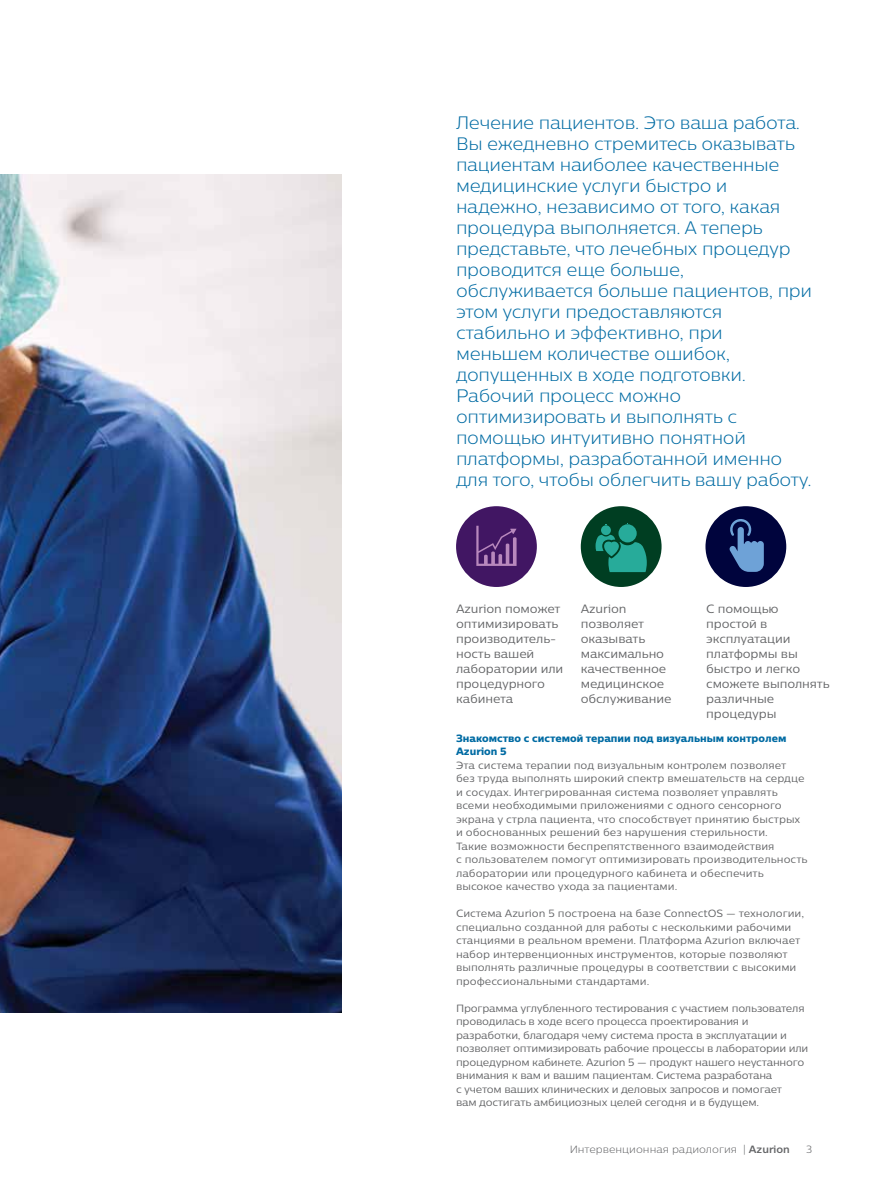
<style>
.page{position:relative;width:893px;height:1188px;background:#fff}
.page>*{position:absolute;margin:0;border:0;box-sizing:border-box;transform-origin:0 0}
.t1{font:300 18px/21px "Centrale Sans Pro";letter-spacing:-.02em;color:#006ba3}
.t2{font:12px/15px "Centrale Sans Pro";letter-spacing:-.01em;color:#636466}
.t3{font:10.5px/13.5px "Centrale Sans Pro";color:#636466}
.t4{font:10.5px/13.5px "Centrale Sans Pro";letter-spacing:-.02em;color:#636466}
.t5{font:10.5px/13.5px "Centrale Sans Pro X Bold";color:#006ba3}
.t6{font:300 10.5px "Centrale Sans Pro";color:#636466}
.s1{font-weight:700}
</style>
<div class="page">
<div style="left:456px;top:506px;width:81px;height:81px;background:#411663;border-radius:50%"></div>
<div style="left:581px;top:506px;width:81px;height:81px;background:#003e22;border-radius:50%"></div>
<div style="left:705px;top:506px;width:81px;height:81px;background:#00043d;border-radius:50%"></div>
<svg style="left:476px;top:526px;width:41px;height:40px"></svg>
<div style="left:618px;top:524px;width:19px;height:18px;background:#27ab9a;border-radius:50%"></div>
<div style="left:601px;top:525px;width:10px;height:10px;background:#27ab9a;border-radius:50%"></div>
<svg style="left:595px;top:535px;width:52px;height:37px"></svg>
<svg style="left:729px;top:519px;width:35px;height:53px"></svg>
<img style="left:0;top:175px;width:342px;height:838px">
<p class="t1" style="left:456px;top:112px;width:358px">Лечение пациентов. Это ваша работа.<br>Вы ежедневно стремитесь оказывать пациентам наиболее качественные медицинские услуги быстро и надежно, независимо от того, какая процедура выполняется. А теперь представьте, что лечебных процедур проводится еще больше, обслуживается больше пациентов, при этом услуги предоставляются стабильно и эффективно, при меньшем количестве ошибок, допущенных в ходе подготовки.<br>Рабочий процесс можно оптимизировать и выполнять с помощью интуитивно понятной платформы, разработанной именно для того, чтобы облегчить вашу работу.</p>
<p class="t2" style="left:456px;top:601px;width:109px">Azurion поможет оптимизировать производитель&shy;ность вашей лаборатории или процедурного кабинета</p>
<p class="t2" style="left:581px;top:601px;width:92px">Azurion позволяет оказывать максимально качественное медицинское обслуживание</p>
<p class="t2" style="left:706px;top:601px;width:125px">С помощью простой в эксплуатации платформы вы быстро и легко сможете выполнять различные процедуры</p>
<p class="t5" style="left:456px;top:731px;width:332px">Знакомство с системой терапии под визуальным контролем<br>Azurion 5</p>
<p class="t3" style="left:456px;top:758px;width:353px">Эта система терапии под визуальным контролем позволяет без труда выполнять широкий спектр вмешательств на сердце и сосудах. Интегрированная система позволяет управлять всеми необходимыми приложениями с одного сенсорного экрана у стрла пациента, что способствует принятию быстрых и обоснованных решений без нарушения стерильности.<br>Такие возможности беспрепятственного взаимодействия<br>с пользователем помогут оптимизировать производительность лаборатории или процедурного кабинета и обеспечить высокое качество ухода за пациентами.</p>
<p class="t3" style="left:456px;top:906px;width:350px">Система Azurion 5 построена на базе ConnectOS — технологии, специально созданной для работы с несколькими рабочими станциями в реальном времени. Платформа Azurion включает набор интервенционных инструментов, которые позволяют выполнять различные процедуры в соответствии с высокими профессиональными стандартами.</p>
<p class="t4" style="left:456px;top:1001px;width:354px">Программа углубленного тестирования с участием пользователя проводилась в ходе всего процесса проектирования и разработки, благодаря чему система проста в эксплуатации и позволяет оптимизировать рабочие процессы в лаборатории или процедурном кабинете. Azurion 5 — продукт нашего неустанного внимания к вам и вашим пациентам. Система разработана<br>с учетом ваших клинических и деловых запросов и помогает<br>вам достигать амбициозных целей сегодня и в будущем.</p>
<p class="t6" style="left:570px;top:1143px;width:221px">Интервенционная радиология | <span class="s1">Azurion</span></p>
<p class="t6" style="left:806px;top:1143px;width:8px">3</p>
</div>
